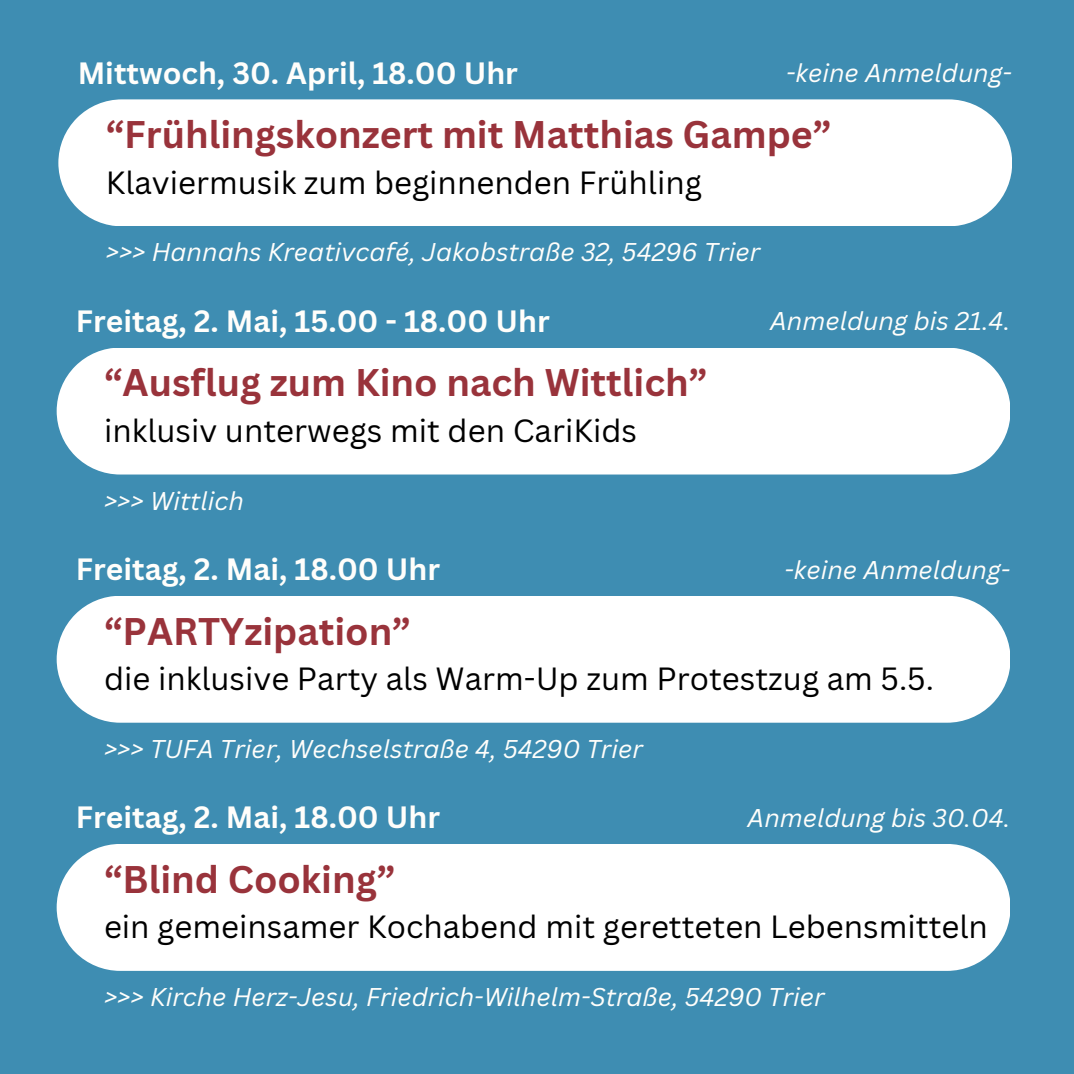
<style>
.page{position:relative;width:1074px;height:1074px;background:#fff}
.page>*{position:absolute;margin:0;border:0;box-sizing:border-box;transform-origin:0 0}
.t1{font:700 37.5px "Canva Sans";color:#99333b}
.t2{font:31.25px "Canva Sans";color:#000}
.t3{font:700 30px "Canva Sans";color:#fffefb}
.t4{font:italic 25px "Canva Sans";color:#fffefb}
</style>
<div class="page">
<div style="left:0;top:0;width:1073px;height:1073px;background:#3e8db2"></div>
<div style="left:58px;top:99px;width:953px;height:127px;background:#fff"></div>
<div style="left:57px;top:844px;width:953px;height:126px;background:#fff"></div>
<div style="left:57px;top:596px;width:953px;height:126px;background:#fff"></div>
<div style="left:57px;top:348px;width:953px;height:126px;background:#fff"></div>
<h2 class="t3" style="left:78px;top:52px;width:442px">Mittwoch, 30. April, 18.00 Uhr</h2>
<p class="t1" style="left:106px;top:108px;width:727px">“Frühlingskonzert mit Matthias Gampe”</p>
<h1 class="t2" style="left:106px;top:160px;width:598px">Klaviermusik zum beginnenden Frühling</h1>
<h3 class="t4" style="left:786px;top:55px;width:227px">-keine Anmeldung-</h3>
<p class="t4" style="left:106px;top:235px;width:656px">&gt;&gt;&gt; Hannahs Kreativcafé, Jakobstraße 32, 54296 Trier</p>
<h2 class="t3" style="left:76px;top:300px;width:475px">Freitag, 2. Mai, 15.00 - 18.00 Uhr</h2>
<p class="t1" style="left:104px;top:356px;width:605px">“Ausflug zum Kino nach Wittlich”</p>
<h1 class="t2" style="left:104px;top:408px;width:534px">inklusiv unterwegs mit den CariKids</h1>
<p class="t4" style="left:104px;top:483px;width:141px">&gt;&gt;&gt; Wittlich</p>
<h3 class="t4" style="left:770px;top:304px;width:242px">Anmeldung bis 21.4.</h3>
<h2 class="t3" style="left:76px;top:548px;width:365px">Freitag, 2. Mai, 18.00 Uhr</h2>
<p class="t1" style="left:104px;top:604px;width:308px">“PARTYzipation”</p>
<h1 class="t2" style="left:104px;top:656px;width:831px">die inklusive Party als Warm-Up zum Protestzug am 5.5.</h1>
<h3 class="t4" style="left:784px;top:552px;width:227px">-keine Anmeldung-</h3>
<p class="t4" style="left:104px;top:731px;width:540px">&gt;&gt;&gt; TUFA Trier, Wechselstraße 4, 54290 Trier</p>
<h2 class="t3" style="left:76px;top:796px;width:365px">Freitag, 2. Mai, 18.00 Uhr</h2>
<p class="t1" style="left:104px;top:852px;width:293px">“Blind Cooking”</p>
<h1 class="t2" style="left:104px;top:904px;width:885px">ein gemeinsamer Kochabend mit geretteten Lebensmitteln</h1>
<h3 class="t4" style="left:747px;top:800px;width:264px">Anmeldung bis 30.04.</h3>
<p class="t4" style="left:104px;top:979px;width:722px">&gt;&gt;&gt; Kirche Herz-Jesu, Friedrich-Wilhelm-Straße, 54290 Trier</p>
</div>
